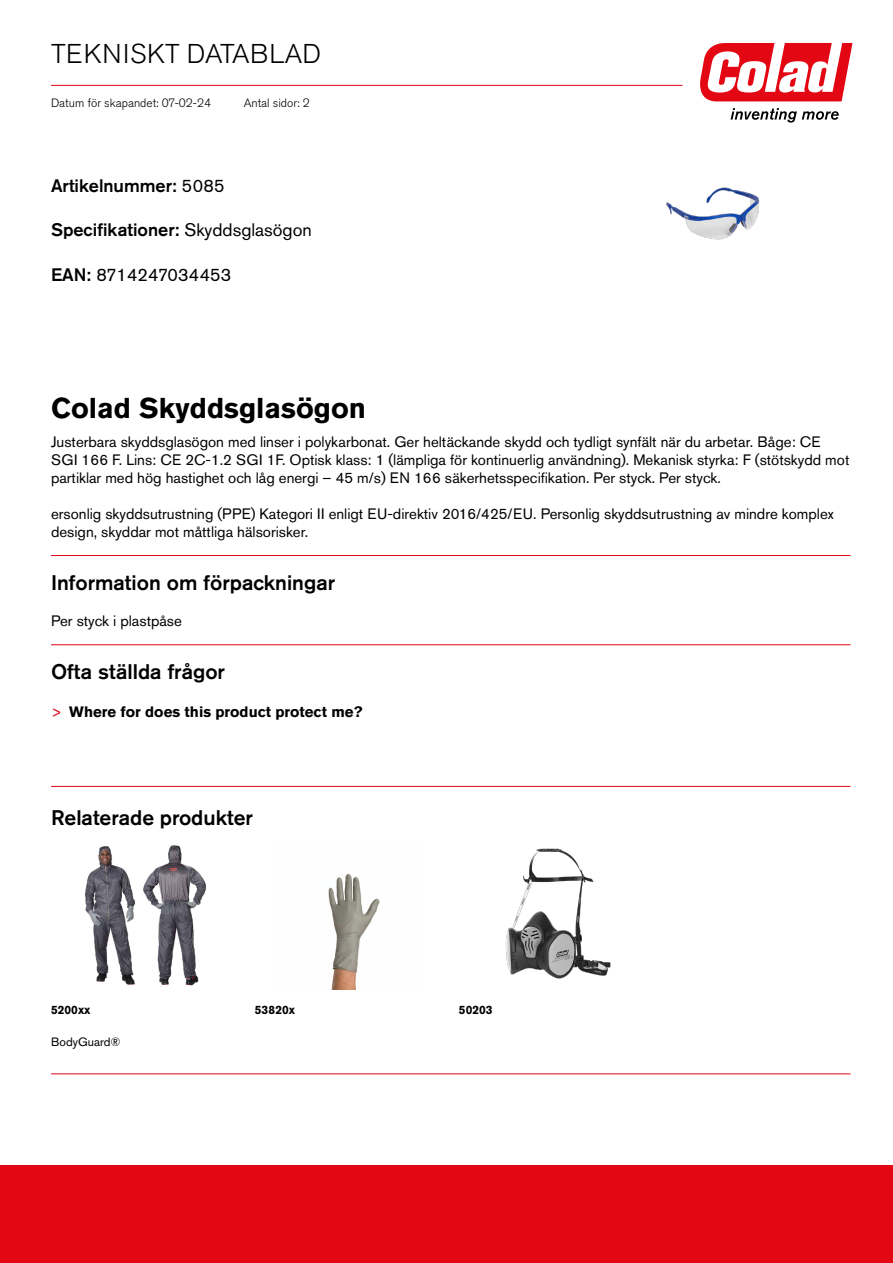
<style>
.page{position:relative;width:893px;height:1263px;background:#fff}
.page>*{position:absolute;margin:0;border:0;box-sizing:border-box;transform-origin:0 0}
.t1{font:700 28.5px "Akzidenz Grotesk Pro";color:#000}
.t2{font:300 27px "Akzidenz Grotesk Pro";letter-spacing:.01em;color:#000}
.t3{font:500 21px "Akzidenz Grotesk Pro";color:#000}
.t4{font:500 18px "Akzidenz Grotesk Pro";color:#000}
.t5{font:18px "Akzidenz Grotesk Pro";color:#000}
.t6{font:15px/18px "Akzidenz Grotesk Pro";color:#000}
.t7{font:700 15px "Akzidenz Grotesk Pro";color:#000}
.t8{font:300 12px "Akzidenz Grotesk Pro";color:#000}
.t9{font:700 12px "Akzidenz Grotesk Pro";color:#000}
.t10{font:12px "Akzidenz Grotesk Pro";color:#000}
.s1{font-weight:400}
.s2{font-weight:500}
.s3{font-weight:400;color:#e30613}
</style>
<div class="page">
<svg style="left:700px;top:43px;width:152px;height:58px"></svg>
<svg style="left:731px;top:108px;width:108px;height:15px"></svg>
<hr style="left:51px;top:85px;width:631px;height:1px;background:#e30613">
<div style="left:0;top:1165px;width:893px;height:98px;background:#e30613"></div>
<hr style="left:51px;top:555px;width:799px;height:1px;background:#e30613">
<hr style="left:51px;top:644px;width:799px;height:1px;background:#e30613">
<hr style="left:51px;top:786px;width:799px;height:1px;background:#e30613">
<img style="left:84px;top:845px;width:123px;height:141px">
<img style="left:328px;top:874px;width:52px;height:115px">
<img style="left:505px;top:848px;width:106px;height:131px">
<hr style="left:51px;top:1073px;width:799px;height:1px;background:#e30613">
<img style="left:666px;top:187px;width:94px;height:53px">
<h2 class="t2" style="left:51px;top:36px;width:271px">TEKNISKT DATABLAD</h2>
<p class="t8" style="left:244px;top:95px;width:67px">Antal sidor: 2</p>
<p class="t8" style="left:51px;top:95px;width:161px">Datum för skapandet: 07-02-24</p>
<p class="t4" style="left:51px;top:174px;width:175px">Artikelnummer: <span class="s1">5085</span></p>
<p class="t4" style="left:51px;top:218px;width:262px">Specifikationer: <span class="s1">Skyddsglasögon</span></p>
<p class="t5" style="left:51px;top:263px;width:182px"><span class="s2">EAN:</span> 8714247034453</p>
<h1 class="t1" style="left:51px;top:389px;width:317px">Colad Skyddsglasögon</h1>
<p class="t6" style="left:51px;top:432px;width:800px">Justerbara skyddsglasögon med linser i polykarbonat. Ger heltäckande skydd och tydligt synfält när du arbetar. Båge: CE<br>SGI 166 F. Lins: CE 2C-1.2 SGI 1F. Optisk klass: 1 (lämpliga för kontinuerlig användning). Mekanisk styrka: F (stötskydd mot partiklar med hög hastighet och låg energi – 45 m/s) EN 166 säkerhetsspecifikation. Per styck. Per styck.</p>
<p class="t6" style="left:51px;top:504px;width:784px">ersonlig skyddsutrustning (PPE) Kategori II enligt EU-direktiv 2016/425/EU. Personlig skyddsutrustning av mindre komplex design, skyddar mot måttliga hälsorisker.</p>
<h3 class="t3" style="left:51px;top:569px;width:286px">Information om förpackningar</h3>
<p class="t6" style="left:51px;top:612px;width:132px">Per styck i plastpåse</p>
<h3 class="t3" style="left:51px;top:658px;width:176px">Ofta ställda frågor</h3>
<p class="t7" style="left:51px;top:702px;width:313px"><span class="s3">&gt;</span> Where for does this product protect me?</p>
<h3 class="t3" style="left:51px;top:804px;width:203px">Relaterade produkter</h3>
<p class="t9" style="left:51px;top:1002px;width:41px">5200xx</p>
<p class="t9" style="left:255px;top:1002px;width:42px">53820x</p>
<p class="t9" style="left:459px;top:1002px;width:35px">50203</p>
<p class="t10" style="left:51px;top:1034px;width:71px">BodyGuard®</p>
</div>
